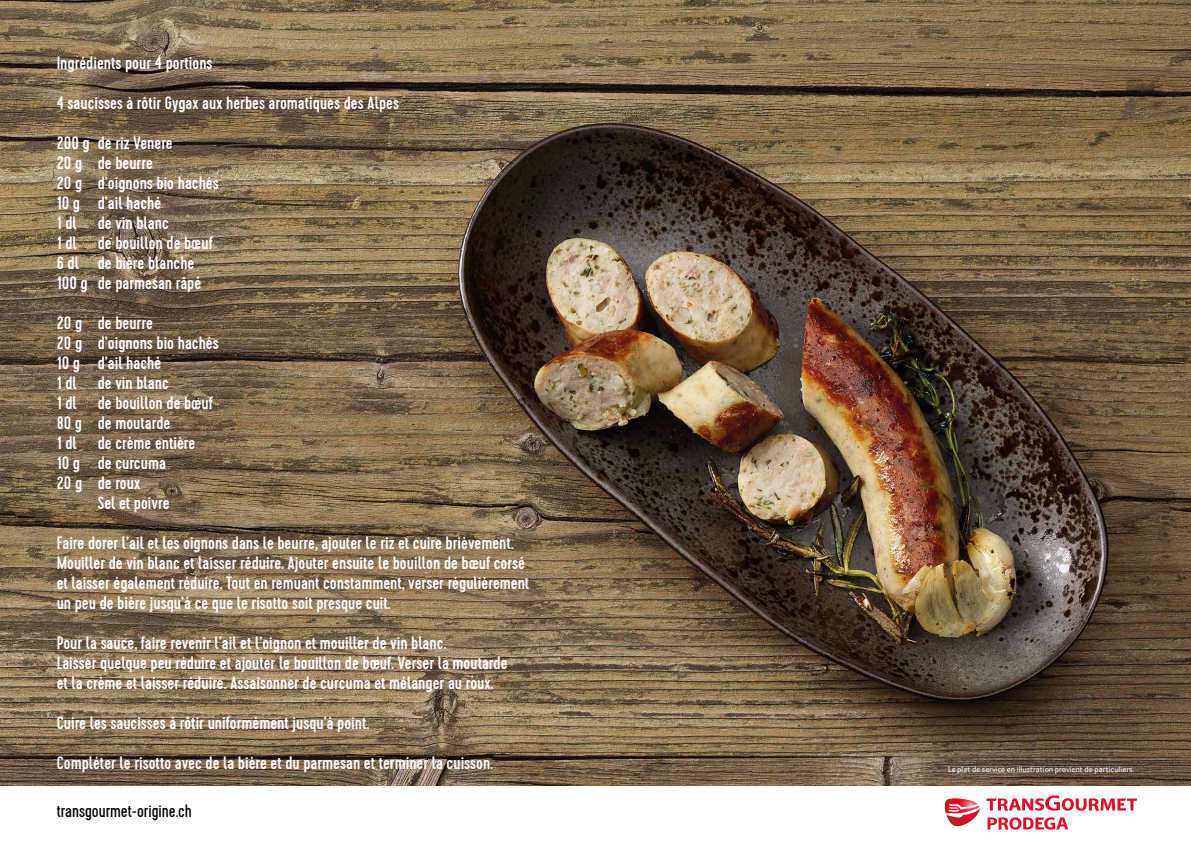
<style>
.page{position:relative;width:1191px;height:842px;background:#fff}
.page>*{position:absolute;margin:0;border:0;box-sizing:border-box;transform-origin:0 0}
.t1{font:500 18px/20px "Cervo";color:#fff}
.t2{font:18px "Cervo";color:#000}
.t3{font:8px "Transgourmet";color:#fff}
</style>
<div class="page">
<img style="left:0;top:0;width:1191px;height:786px">
<svg style="left:944px;top:795px;width:193px;height:35px"></svg>
<p class="t1" style="left:57px;top:54px;width:157px">Ingrédients pour 4 portions</p>
<p class="t1" style="left:57px;top:94px;width:344px">4 saucisses à rôtir Gygax aux herbes aromatiques des Alpes</p>
<p class="t1" style="left:57px;top:134px;width:163px">200 g de riz Venere<br>20 g de beurre<br>20 g d’oignons bio hachés<br>10 g d’ail haché<br>1 dl de vin blanc<br>1 dl de bouillon de bœuf<br>6 dl de bière blanche<br>100 g de parmesan râpé</p>
<p class="t1" style="left:57px;top:314px;width:98px">20 g de beurre</p>
<p class="t1" style="left:57px;top:334px;width:163px">20 g d’oignons bio hachés</p>
<p class="t1" style="left:57px;top:354px;width:106px">10 g d’ail haché</p>
<p class="t1" style="left:57px;top:374px;width:114px">1 dl de vin blanc</p>
<p class="t1" style="left:57px;top:394px;width:158px">1 dl de bouillon de bœuf</p>
<p class="t1" style="left:57px;top:414px;width:115px">80 g de moutarde</p>
<p class="t1" style="left:57px;top:434px;width:140px">1 dl de crème entière</p>
<p class="t1" style="left:57px;top:454px;width:111px">10 g de curcuma</p>
<p class="t1" style="left:57px;top:474px;width:85px">20 g de roux</p>
<p class="t1" style="left:98px;top:493px;width:73px">Sel et poivre</p>
<p class="t1" style="left:57px;top:533px;width:474px">Faire dorer l’ail et les oignons dans le beurre, ajouter le riz et cuire brièvement.<br>Mouiller de vin blanc et laisser réduire. Ajouter ensuite le bouillon de bœuf corsé et laisser également réduire. Tout en remuant constamment, verser régulièrement un peu de bière jusqu’à ce que le risotto soit presque cuit.</p>
<p class="t1" style="left:57px;top:633px;width:452px">Pour la sauce, faire revenir l’ail et l’oignon et mouiller de vin blanc.<br>Laisser quelque peu réduire et ajouter le bouillon de bœuf. Verser la moutarde et la crème et laisser réduire. Assaisonner de curcuma et mélanger au roux.</p>
<p class="t1" style="left:57px;top:713px;width:314px">Cuire les saucisses à rôtir uniformément jusqu’à point.</p>
<p class="t1" style="left:57px;top:753px;width:438px">Compléter le risotto avec de la bière et du parmesan et terminer la cuisson.</p>
<p class="t3" style="left:948px;top:764px;width:188px">Le plat de service en illustration provient de particuliers.</p>
<p class="t2" style="left:57px;top:801px;width:137px">transgourmet-origine.ch</p>
</div>
